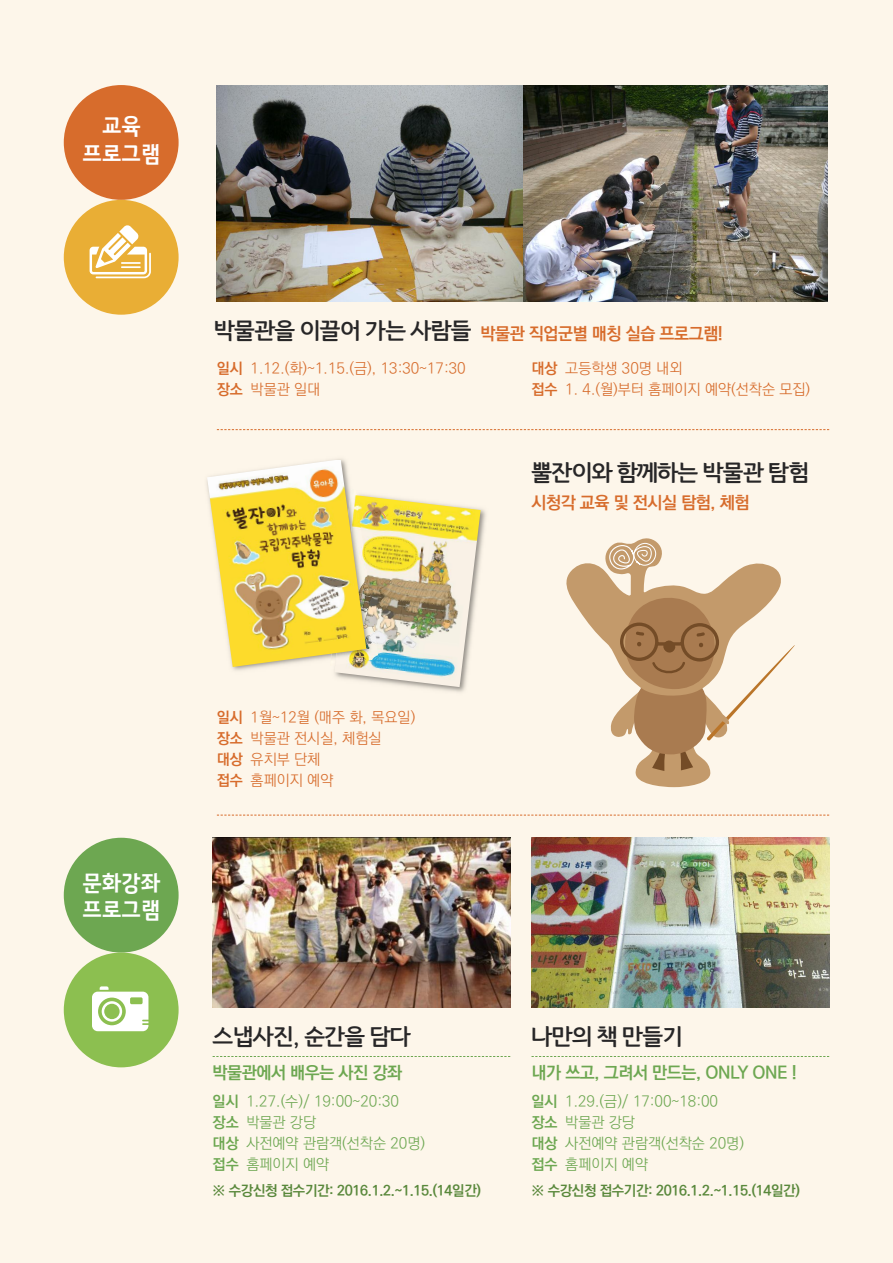
<style>
.page{position:relative;width:893px;height:1263px;background:#fdf6ea}
.page>*{position:absolute;margin:0;border:0;box-sizing:border-box;transform-origin:0 0}
.t1{font:22.95px/27.5px "Chevy B";color:#fff;text-align:center}
.t2{font:700 22.5px "WON Dotum OTF";letter-spacing:-.025em;color:#272627}
.t3{font:17.25px "Ko Pub Dotum PB";letter-spacing:-.025em;color:#6da751}
.t4{font:17.25px "Ko Pub Dotum PB";letter-spacing:-.025em;color:#d76c2c}
.t5{font:15px/21px "Ko Pub Dotum PL";color:#d76c2c}
.t6{font:15px/21px "Ko Pub Dotum PL";color:#6da751}
.t7{font:15px/21px "Ko Pub Dotum PB";color:#6da751;text-align:justify}
.t8{font:15px/21px "Ko Pub Dotum PB";color:#d76c2c}
.t9{font:14.25px "Ko Pub Dotum PB";letter-spacing:-.025em;color:#59883b}
</style>
<div class="page">
<div style="left:64px;top:85px;width:115px;height:115px;background:#d76c2c;border-radius:50%"></div>
<div style="left:64px;top:200px;width:115px;height:115px;background:#e9ae35;border-radius:50%"></div>
<img style="left:217px;top:85px;width:611px;height:217px">
<svg style="left:217px;top:429px;width:612px;height:1px"></svg>
<svg style="left:217px;top:815px;width:612px;height:1px"></svg>
<img style="left:417px;top:508px;width:69px;height:184px">
<img style="left:356px;top:496px;width:124px;height:191px">
<img style="left:206px;top:459px;width:150px;height:221px">
<img style="left:366px;top:495px;width:13px;height:170px">
<img style="left:207px;top:460px;width:159px;height:207px">
<svg style="left:566px;top:538px;width:229px;height:249px"></svg>
<div style="left:64px;top:838px;width:115px;height:114px;background:#6da751;border-radius:50%"></div>
<div style="left:64px;top:952px;width:115px;height:115px;background:#8cbf50;border-radius:50%"></div>
<img style="left:213px;top:838px;width:297px;height:170px">
<img style="left:531px;top:838px;width:298px;height:170px">
<svg style="left:213px;top:1056px;width:297px;height:1px"></svg>
<svg style="left:531px;top:1056px;width:298px;height:1px"></svg>
<svg style="left:90px;top:225px;width:61px;height:53px"></svg>
<hr style="left:121px;top:266px;width:20px;height:2px;background:#fff">
<hr style="left:121px;top:262px;width:20px;height:2px;background:#fff">
<svg style="left:92px;top:986px;width:56px;height:45px"></svg>
<h1 class="t1" style="left:83px;top:113px;width:79px">교육 프로그램</h1>
<h2 class="t2" style="left:214px;top:315px;width:259px">박물관을 이끌어 가는 사람들</h2>
<p class="t4" style="left:480px;top:325px;width:244px">박물관 직업군별 매칭 실습 프로그램!</p>
<p class="t5" style="left:251px;top:358px;width:217px">1.12.(화)~1.15.(금), 13:30~17:30 박물관 일대</p>
<p class="t8" style="left:217px;top:358px;width:28px">일시 장소</p>
<p class="t5" style="left:565px;top:358px;width:119px">고등학생 30명 내외</p>
<p class="t8" style="left:531px;top:358px;width:28px">대상 접수</p>
<p class="t5" style="left:565px;top:379px;width:247px">1. 4.(월)부터 홈페이지 예약(선착순 모집)</p>
<h2 class="t2" style="left:531px;top:457px;width:279px">뿔잔이와 함께하는 박물관 탐험</h2>
<p class="t4" style="left:531px;top:494px;width:219px">시청각 교육 및 전시실 탐험, 체험</p>
<h1 class="t1" style="left:83px;top:869px;width:79px;text-align:left">문화강좌 프로그램</h1>
<p class="t8" style="left:217px;top:707px;width:28px;text-align:justify">일시 장소 대상 접수</p>
<p class="t5" style="left:251px;top:707px;width:166px">1월~12월 (매주 화, 목요일) 박물관 전시실, 체험실 유치부 단체<br>홈페이지 예약</p>
<h2 class="t2" style="left:213px;top:1021px;width:200px">스냅사진, 순간을 담다</h2>
<p class="t3" style="left:213px;top:1064px;width:191px">박물관에서 배우는 사진 강좌</p>
<p class="t6" style="left:246px;top:1092px;width:180px">1.27.(수)/ 19:00~20:30 박물관 강당<br>사전예약 관람객(선착순 20명) 홈페이지 예약</p>
<p class="t9" style="left:213px;top:1183px;width:270px">※ 수강신청 접수기간: 2016.1.2.~1.15.(14일간)</p>
<p class="t9" style="left:531px;top:1183px;width:270px">※ 수강신청 접수기간: 2016.1.2.~1.15.(14일간)</p>
<h2 class="t2" style="left:531px;top:1021px;width:153px">나만의 책 만들기</h2>
<p class="t3" style="left:531px;top:1064px;width:267px">내가 쓰고, 그려서 만드는, ONLY ONE !</p>
<p class="t6" style="left:565px;top:1092px;width:180px">1.29.(금)/ 17:00~18:00 박물관 강당<br>사전예약 관람객(선착순 20명) 홈페이지 예약</p>
<p class="t7" style="left:213px;top:1092px;width:28px">일시 장소 대상 접수</p>
<p class="t7" style="left:531px;top:1092px;width:28px">일시 장소 대상 접수</p>
</div>
